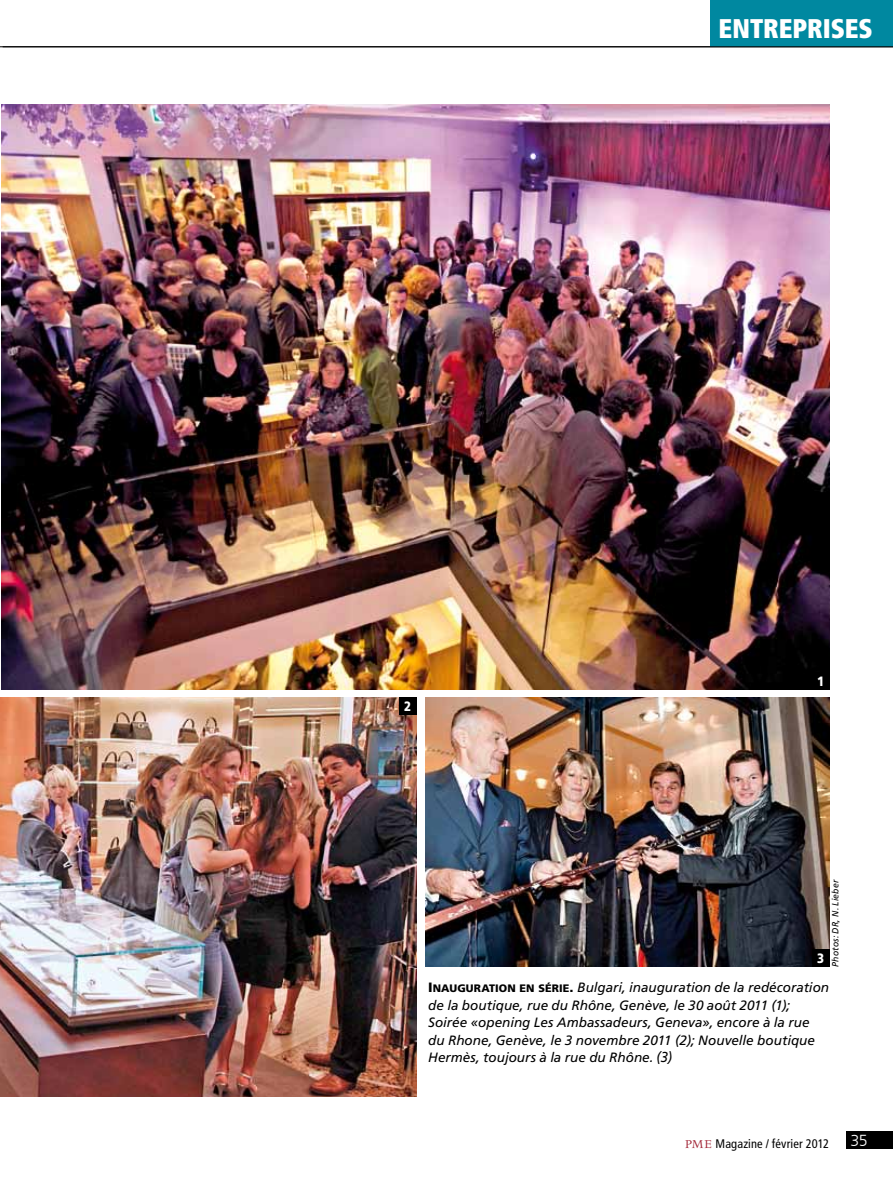
<style>
.page{position:relative;width:893px;height:1191px;background:#fff}
.page>*{position:absolute;margin:0;border:0;box-sizing:border-box;transform-origin:0 0}
.t1{font:900 condensed 27px "Frutiger LT Com";color:#fff;scale:.95 1}
.t2{font:300 15.9px "Frutiger LT Com";color:#fff}
.t3{font:italic 13.5px/17.4px "Frutiger LT Com";color:#000}
.t4{font:900 13.5px "Frutiger LT Com";color:#fff;scale:.85 1}
.t5{font:condensed 12.45px "Frutiger LT Com";letter-spacing:.01em;color:#000}
.t6{font:italic 9px "Frutiger LT Com";letter-spacing:.025em;color:#000;scale:.95 1}
.s1{font-family:"Frutiger LT Com Black SC800";font-style:normal}
.s2{font-family:"Frutiger LT Com Black SC800";font-style:normal;font-size:10.8px}
.s3{font-family:"Frutiger LT Com Italic SC800";font-style:normal}
.s4{font-size:14.4px}
.s5{font-family:"Meridien LT Std";font-stretch:normal;color:#a22637}
</style>
<div class="page">
<img style="left:1px;top:105px;width:828px;height:584px">
<img style="left:0;top:697px;width:416px;height:399px">
<img style="left:425px;top:697px;width:404px;height:269px">
<div style="left:812px;top:672px;width:17px;height:17px;background:#000"></div>
<div style="left:812px;top:949px;width:17px;height:17px;background:#000"></div>
<div style="left:399px;top:697px;width:17px;height:17px;background:#000"></div>
<div style="left:846px;top:1131px;width:47px;height:17px;background:#000"></div>
<hr style="left:0;top:46px;width:893px;height:1px;background:#000">
<div style="left:710px;top:0;width:183px;height:47px;background:#0088a0"></div>
<hr style="left:3px;top:46px;width:890px;height:1px;background:#000">
<h1 class="t1" style="left:719px;top:18px;width:164px">ENTREPRISES</h1>
<p class="t4" style="left:404px;top:698px;width:10px">2</p>
<p class="t4" style="left:817px;top:673px;width:10px">1</p>
<p class="t4" style="left:817px;top:950px;width:10px">3</p>
<p class="t6" style="left:832px;top:966px;width:93px;rotate:-90deg">Photos: DR, N. Lieber</p>
<p class="t3" style="left:428px;top:980px;width:402px"><span class="s1">I</span><span class="s2">NAUGURATION EN SÉRIE</span><span class="s1">.</span> Bulgari, inauguration de la redécoration de la boutique, rue du Rhône, Genève, le 30 août 2011 (1); Soirée «opening Les Ambassadeurs, Geneva», encore à la rue du Rhone, Genève, le 3 novembre 2011 <span class="s3">(2);</span> Nouvelle boutique Hermès, toujours à la rue du Rhône<span class="s4">. (3)</span></p>
<p class="t5" style="left:685px;top:1139px;width:146px"><span class="s5">PME</span> Magazine / février 2012</p>
<p class="t2" style="left:850px;top:1130px;width:19px">35</p>
</div>
